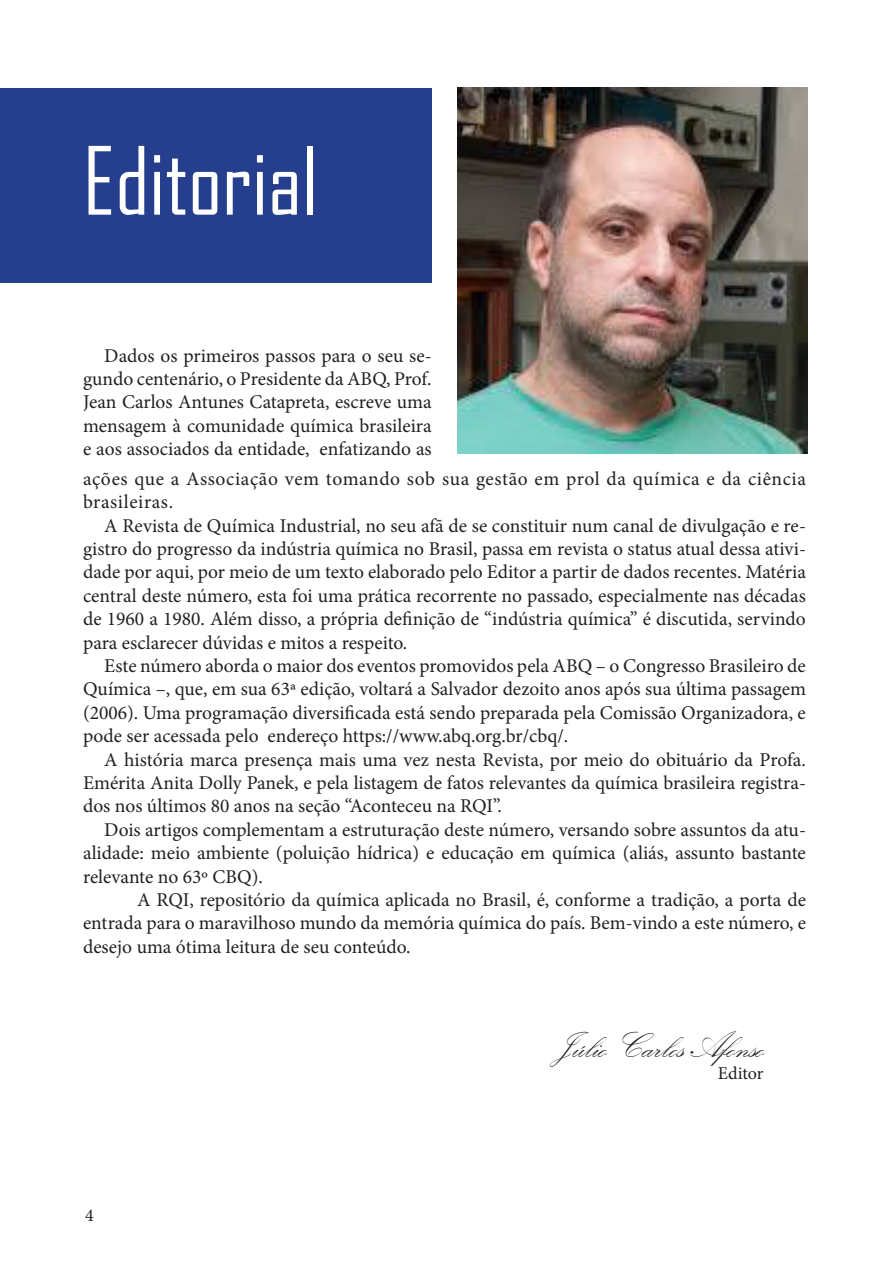
<style>
.page{position:relative;width:893px;height:1263px;background:#fff}
.page>*{position:absolute;margin:0;border:0;box-sizing:border-box;transform-origin:0 0}
.t1{font:90px "Agency FB";color:#fff}
.t2{font:37.5px "Kunstler Script";color:#231f20}
.t3{font:19.5px/23.4px "Minion Pro";color:#231f20;text-align:justify}
.t4{font:19.5px/23.4px "Minion Pro";letter-spacing:.03em;color:#231f20}
.t5{font:18px "Minion Pro";letter-spacing:-.005em;color:#231f20}
</style>
<div class="page">
<div style="left:0;top:88px;width:432px;height:194px;background:#253f8e"></div>
<img style="left:457px;top:87px;width:351px;height:367px">
<p class="t1" style="left:83px;top:126px;width:236px">Editorial</p>
<p class="t3" style="left:83px;top:344px;width:350px;text-indent:21px">Dados os primeiros passos para o seu se&shy;gundo centenário, o Presidente da ABQ, Prof.<br>Jean Carlos Antunes Catapreta, escreve uma mensagem à comunidade química brasileira e aos associados da entidade, enfatizando as</p>
<p class="t4" style="left:83px;top:467px;width:724px">ações que a Associação vem tomando sob sua gestão em prol da química e da ciência brasileiras.</p>
<p class="t3" style="left:83px;top:514px;width:724px;text-indent:21px">A Revista de Química Industrial, no seu afã de se constituir num canal de divulgação e re&shy;gistro do progresso da indústria química no Brasil, passa em revista o status atual dessa ativi&shy;dade por aqui, por meio de um texto elaborado pelo Editor a partir de dados recentes. Matéria central deste número, esta foi uma prática recorrente no passado, especialmente nas décadas de 1960 a 1980. Além disso, a própria definição de “indústria química” é discutida, servindo para esclarecer dúvidas e mitos a respeito.</p>
<p class="t3" style="left:83px;top:654px;width:724px;text-indent:21px">Este número aborda o maior dos eventos promovidos pela ABQ – o Congresso Brasileiro de Química –, que, em sua 63ª edição, voltará a Salvador dezoito anos após sua última passagem (2006). Uma programação diversificada está sendo preparada pela Comissão Organizadora, e pode ser acessada pelo endereço https://www.abq.org.br/cbq/.</p>
<p class="t3" style="left:83px;top:748px;width:724px;text-indent:21px">A história marca presença mais uma vez nesta Revista, por meio do obituário da Profa.<br>Emérita Anita Dolly Panek, e pela listagem de fatos relevantes da química brasileira registra&shy;dos nos últimos 80 anos na seção “Aconteceu na RQI”.</p>
<p class="t3" style="left:83px;top:818px;width:724px;text-indent:21px">Dois artigos complementam a estruturação deste número, versando sobre assuntos da atu&shy;alidade: meio ambiente (poluição hídrica) e educação em química (aliás, assunto bastante relevante no 63º CBQ).</p>
<p class="t3" style="left:83px;top:888px;width:724px;text-indent:54px">A RQI, repositório da química aplicada no Brasil, é, conforme a tradição, a porta de entrada para o maravilhoso mundo da memória química do país. Bem-vindo a este número, e desejo uma ótima leitura de seu conteúdo.</p>
<p class="t5" style="left:85px;top:1204px;width:10px">4</p>
<p class="t2" style="left:553px;top:1026px;width:211px">Júlio Carlos Afonso</p>
<p class="t5" style="left:718px;top:1061px;width:47px">Editor</p>
</div>
